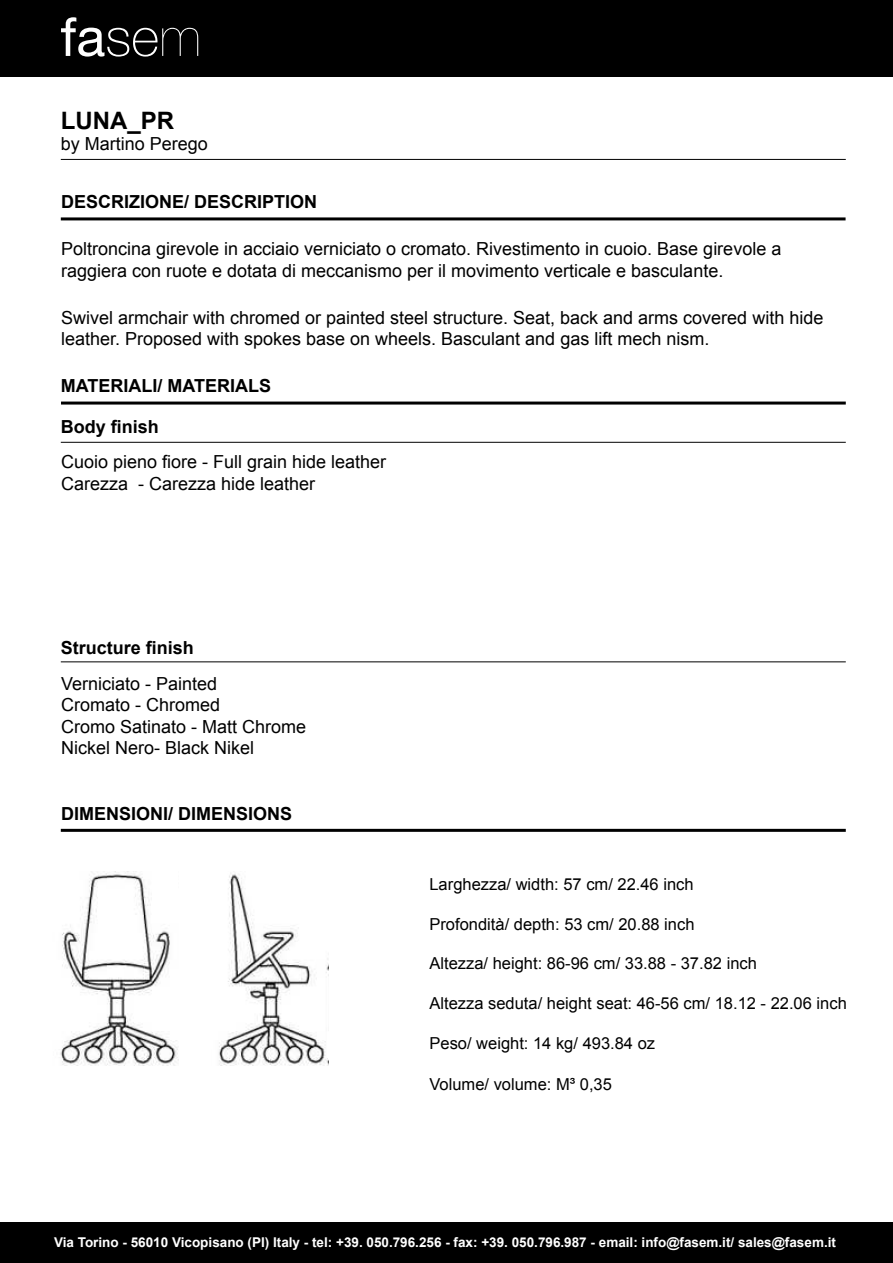
<style>
.page{position:relative;width:893px;height:1263px;background:#fff}
.page>*{position:absolute;margin:0;border:0;box-sizing:border-box;transform-origin:0 0}
.t1{font:700 24px "Arial";color:#000}
.t2{font:18px/21.6px "Arial";color:#000}
.t3{font:700 18px "Arial";color:#000}
.t4{font:16.5px "Arial";color:#000}
.t5{font:700 13.5px "Arial";color:#fff}
</style>
<div class="page">
<hr style="left:61px;top:402px;width:785px;height:3px;background:#000">
<hr style="left:61px;top:217px;width:785px;height:3px;background:#000">
<hr style="left:61px;top:442px;width:785px;height:1px;background:#000">
<hr style="left:61px;top:661px;width:785px;height:1px;background:#000">
<hr style="left:61px;top:159px;width:785px;height:1px;background:#000">
<hr style="left:61px;top:829px;width:785px;height:3px;background:#000">
<div style="left:0;top:0;width:893px;height:77px;background:#000"></div>
<div style="left:0;top:1222px;width:893px;height:41px;background:#000"></div>
<svg style="left:61px;top:17px;width:137px;height:40px"></svg>
<img style="left:60px;top:873px;width:119px;height:192px">
<img style="left:219px;top:873px;width:109px;height:192px">
<h1 class="t1" style="left:61px;top:104px;width:115px">LUNA_PR</h1>
<p class="t2" style="left:61px;top:134px;width:149px">by Martino Perego</p>
<p class="t3" style="left:61px;top:190px;width:258px">DESCRIZIONE/ DESCRIPTION</p>
<p class="t2" style="left:61px;top:238px;width:722px">Poltroncina girevole in acciaio verniciato o cromato. Rivestimento in cuoio. Base girevole a raggiera con ruote e dotata di meccanismo per il movimento verticale e basculante.</p>
<p class="t2" style="left:61px;top:307px;width:764px">Swivel armchair with chromed or painted steel structure. Seat, back and arms covered with hide leather. Proposed with spokes base on wheels. Basculant and gas lift mech nism.</p>
<p class="t3" style="left:61px;top:373px;width:212px">MATERIALI/ MATERIALS</p>
<p class="t3" style="left:61px;top:415px;width:100px">Body finish</p>
<p class="t2" style="left:61px;top:451px;width:327px">Cuoio pieno fiore - Full grain hide leather<br>Carezza - Carezza hide leather</p>
<p class="t3" style="left:61px;top:635px;width:135px">Structure finish</p>
<p class="t2" style="left:61px;top:672px;width:247px">Verniciato - Painted<br>Cromato - Chromed<br>Cromo Satinato - Matt Chrome<br>Nickel Nero- Black Nikel</p>
<p class="t3" style="left:61px;top:801px;width:233px">DIMENSIONI/ DIMENSIONS</p>
<p class="t4" style="left:429px;top:873px;width:266px">Larghezza/ width: 57 cm/ 22.46 inch</p>
<p class="t4" style="left:429px;top:913px;width:267px">Profondità/ depth: 53 cm/ 20.88 inch</p>
<p class="t4" style="left:429px;top:953px;width:329px">Altezza/ height: 86-96 cm/ 33.88 - 37.82 inch</p>
<p class="t4" style="left:429px;top:992px;width:419px">Altezza seduta/ height seat: 46-56 cm/ 18.12 - 22.06 inch</p>
<p class="t4" style="left:429px;top:1032px;width:227px">Peso/ weight: 14 kg/ 493.84 oz</p>
<p class="t4" style="left:429px;top:1073px;width:184px">Volume/ volume: M³ 0,35</p>
<p class="t5" style="left:54px;top:1233px;width:783px">Via Torino - 56010 Vicopisano (PI) Italy - tel: +39. 050.796.256 - fax: +39. 050.796.987 - email: info@fasem.it/ sales@fasem.it</p>
</div>
